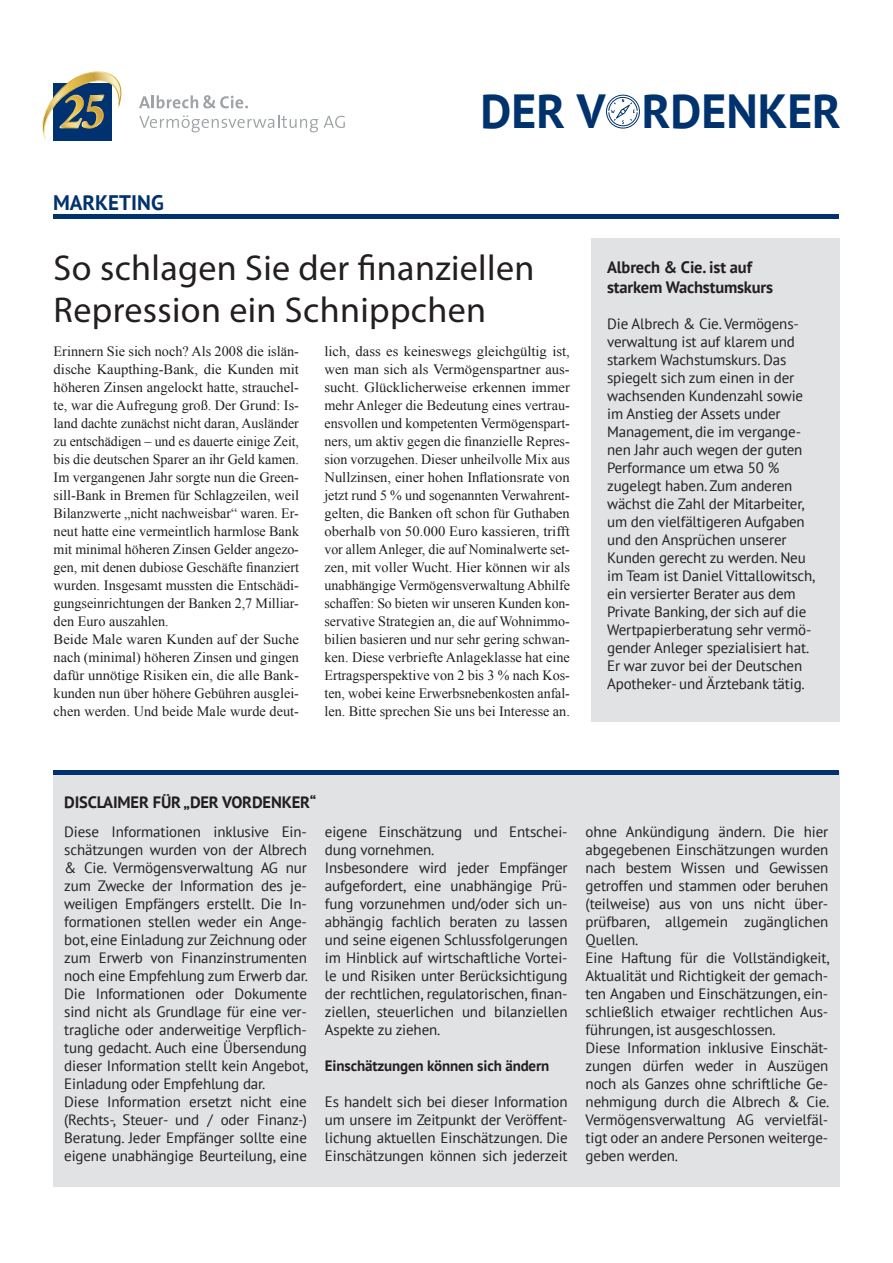
<style>
.page{position:relative;width:893px;height:1263px;background:#fff}
.page>*{position:absolute;margin:0;border:0;box-sizing:border-box;transform-origin:0 0}
.t1{font:700 47.7px "PT Sans";color:#00326d}
._002_Headline_Blickp{font:36px/42px "Myriad Pro";letter-spacing:.01em;color:#231f20}
.t2{font:700 21px "PT Sans";color:#00326d}
.t3{font:700 16.5px/19.8px "PT Sans";letter-spacing:-.01em;color:#231f20}
.t4{font:15px/18px "PT Sans";letter-spacing:-.01em;color:#231f20;text-align:justify}
.t5{font:700 15px "PT Sans";letter-spacing:-.01em;color:#231f20}
._004_Grundtext{font:14.25px/18px "Times New Roman";color:#231f20;text-align:justify}
</style>
<div class="page">
<hr style="left:54px;top:215px;width:785px;height:4px;background:#00326d">
<div style="left:591px;top:238px;width:249px;height:483px;background:#e1e2e4"></div>
<div style="left:54px;top:771px;width:786px;height:415px;background:#e1e2e4"></div>
<hr style="left:54px;top:771px;width:785px;height:4px;background:#00326d">
<svg style="left:606px;top:95px;width:34px;height:34px"></svg>
<svg style="left:42px;top:71px;width:80px;height:69px"></svg>
<svg style="left:139px;top:115px;width:179px;height:17px"></svg>
<svg style="left:324px;top:116px;width:21px;height:12px"></svg>
<svg style="left:139px;top:95px;width:109px;height:14px"></svg>
<p class="t2" style="left:53px;top:189px;width:112px">MARKETING</p>
<h1 class="t1" style="left:481px;top:80px;width:362px">DER V RDENKER</h1>
<p class="_002_Headline_Blickp" style="left:54px;top:246px;width:482px">So schlagen Sie der finanziellen<br>Repression ein Schnippchen</p>
<p class="_004_Grundtext" style="left:54px;top:342px;width:247px">Erinnern Sie sich noch? Als 2008 die islän&shy;dische Kaupthing-Bank, die Kunden mit höheren Zinsen angelockt hatte, strauchel&shy;te, war die Aufregung groß. Der Grund: Is&shy;land dachte zunächst nicht daran, Ausländer zu entschädigen – und es dauerte einige Zeit, bis die deutschen Sparer an ihr Geld kamen.</p>
<p class="_004_Grundtext" style="left:54px;top:468px;width:247px">Im vergangenen Jahr sorgte nun die Green&shy;sill-Bank in Bremen für Schlagzeilen, weil Bilanzwerte „nicht nachweisbar“ waren. Er&shy;neut hatte eine vermeintlich harmlose Bank mit minimal höheren Zinsen Gelder angezo&shy;gen, mit denen dubiose Geschäfte finanziert wurden. Insgesamt mussten die Entschädi&shy;gungseinrichtungen der Banken 2,7 Milliar&shy;den Euro auszahlen.</p>
<p class="_004_Grundtext" style="left:54px;top:630px;width:247px">Beide Male waren Kunden auf der Suche nach (minimal) höheren Zinsen und gingen dafür unnötige Risiken ein, die alle Bank&shy;kunden nun über höhere Gebühren ausglei&shy;chen werden. Und beide Male wurde deut-</p>
<p class="_004_Grundtext" style="left:324px;top:342px;width:247px">lich, dass es keineswegs gleichgültig ist, wen man sich als Vermögenspartner aus&shy;sucht. Glücklicherweise erkennen immer mehr Anleger die Bedeutung eines vertrau&shy;ensvollen und kompetenten Vermögenspart&shy;ners, um aktiv gegen die finanzielle Repres&shy;sion vorzugehen. Dieser unheilvolle Mix aus Nullzinsen, einer hohen Inflationsrate von jetzt rund 5 % und sogenannten Verwahrent&shy;gelten, die Banken oft schon für Guthaben oberhalb von 50.000 Euro kassieren, trifft vor allem Anleger, die auf Nominalwerte set&shy;zen, mit voller Wucht. Hier können wir als unabhängige Vermögensverwaltung Abhilfe schaffen: So bieten wir unseren Kunden kon&shy;servative Strategien an, die auf Wohnimmo&shy;bilien basieren und nur sehr gering schwan&shy;ken. Diese verbriefte Anlageklasse hat eine Ertragsperspektive von 2 bis 3 % nach Kos&shy;ten, wobei keine Erwerbsnebenkosten anfal&shy;len. Bitte sprechen Sie uns bei Interesse an.</p>
<p class="t3" style="left:607px;top:257px;width:168px">Albrech &amp; Cie. ist auf starkem Wachstumskurs</p>
<p class="t4" style="left:607px;top:314px;width:210px;text-align:left">Die Albrech &amp; Cie. Vermögens&shy;verwaltung ist auf klarem und starkem Wachstumskurs. Das spiegelt sich zum einen in der wachsenden Kundenzahl sowie im Anstieg der Assets under<br>Management, die im vergange&shy;nen Jahr auch wegen der guten<br>Performance um etwa 50 % zugelegt haben. Zum anderen wächst die Zahl der Mitarbeiter, um den vielfältigeren Aufgaben und den Ansprüchen unserer<br>Kunden gerecht zu werden. Neu im Team ist Daniel Vittallowitsch, ein versierter Berater aus dem<br>Private Banking, der sich auf die<br>Wertpapierberatung sehr vermö&shy;gender Anleger spezialisiert hat.<br>Er war zuvor bei der Deutschen<br>Apotheker- und Ärztebank tätig.</p>
<p class="t3" style="left:64px;top:791px;width:253px">DISCLAIMER FÜR „DER VORDENKER“</p>
<p class="t4" style="left:64px;top:823px;width:245px">Diese Informationen inklusive Ein&shy;schätzungen wurden von der Albrech &amp; Cie. Vermögensverwaltung AG nur zum Zwecke der Information des je&shy;weiligen Empfängers erstellt. Die In&shy;formationen stellen weder ein Ange&shy;bot, eine Einladung zur Zeichnung oder zum Erwerb von Finanzinstrumenten noch eine Empfehlung zum Erwerb dar.<br>Die Informationen oder Dokumente sind nicht als Grundlage für eine ver&shy;tragliche oder anderweitige Verpflich&shy;tung gedacht. Auch eine Übersendung dieser Information stellt kein Angebot, Einladung oder Empfehlung dar.</p>
<p class="t4" style="left:64px;top:1093px;width:244px">Diese Information ersetzt nicht eine (Rechts-, Steuer- und / oder Finanz-)<br>Beratung. Jeder Empfänger sollte eine eigene unabhängige Beurteilung, eine</p>
<p class="t4" style="left:325px;top:823px;width:244px">eigene Einschätzung und Entschei&shy;dung vornehmen.</p>
<p class="t4" style="left:325px;top:859px;width:244px">Insbesondere wird jeder Empfänger aufgefordert, eine unabhängige Prü&shy;fung vorzunehmen und/oder sich un&shy;abhängig fachlich beraten zu lassen und seine eigenen Schlussfolgerungen im Hinblick auf wirtschaftliche Vortei&shy;le und Risiken unter Berücksichtigung der rechtlichen, regulatorischen, finan&shy;ziellen, steuerlichen und bilanziellen Aspekte zu ziehen.</p>
<p class="t5" style="left:325px;top:1056px;width:226px">Einschätzungen können sich ändern</p>
<p class="t4" style="left:325px;top:1093px;width:244px">Es handelt sich bei dieser Information um unsere im Zeitpunkt der Veröffent&shy;lichung aktuellen Einschätzungen. Die Einschätzungen können sich jederzeit</p>
<p class="t4" style="left:586px;top:823px;width:244px">ohne Ankündigung ändern. Die hier abgegebenen Einschätzungen wurden nach bestem Wissen und Gewissen getroffen und stammen oder beruhen (teilweise) aus von uns nicht über&shy;prüfbaren, allgemein zugänglichen Quellen.</p>
<p class="t4" style="left:586px;top:949px;width:245px">Eine Haftung für die Vollständigkeit, Aktualität und Richtigkeit der gemach&shy;ten Angaben und Einschätzungen, ein&shy;schließlich etwaiger rechtlichen Aus&shy;führungen, ist ausgeschlossen.</p>
<p class="t4" style="left:586px;top:1039px;width:245px">Diese Information inklusive Einschät&shy;zungen dürfen weder in Auszügen noch als Ganzes ohne schriftliche Ge&shy;nehmigung durch die Albrech &amp; Cie.<br>Vermögensverwaltung AG vervielfäl&shy;tigt oder an andere Personen weiterge&shy;geben werden.</p>
</div>
